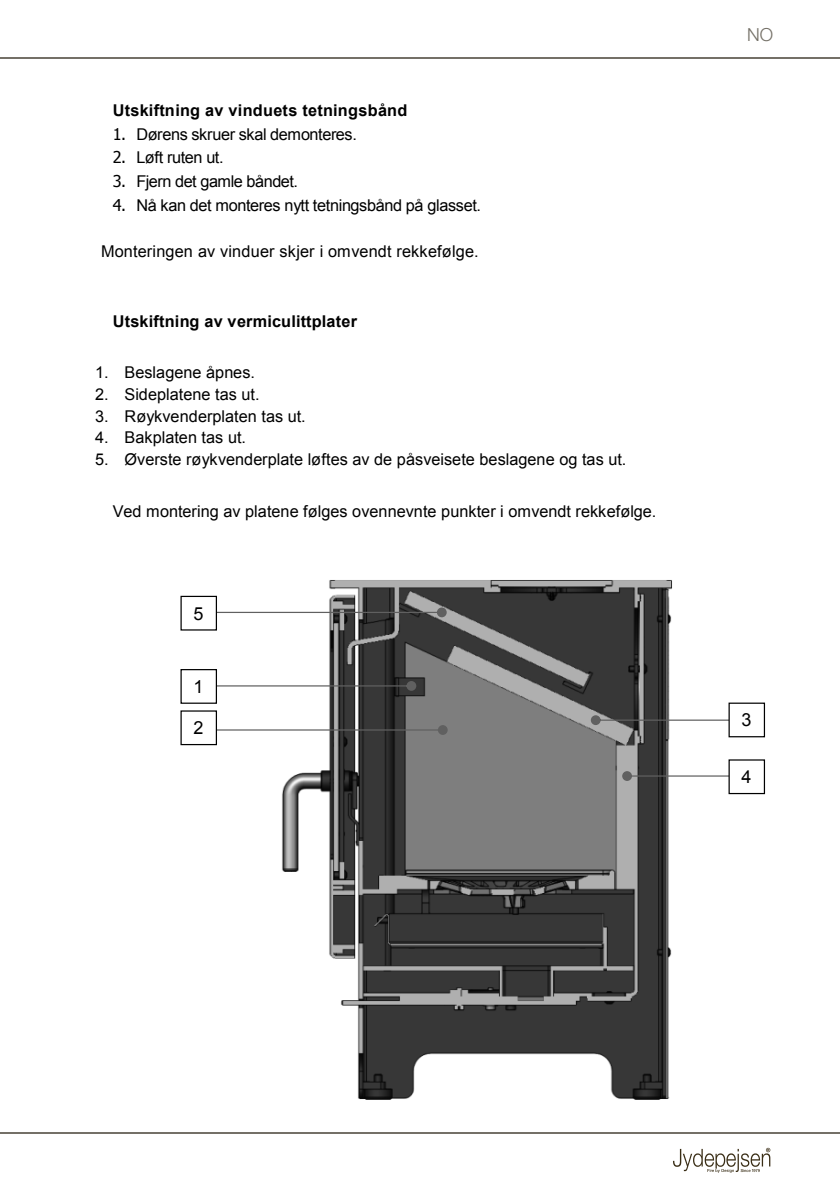
<style>
.page{position:relative;width:840px;height:1191px;background:#fff}
.page>*{position:absolute;margin:0;border:0;box-sizing:border-box;transform-origin:0 0}
.t1{font:18px "Arial";color:#000}
.t2{font:300 18px "Helvetica Neue LT Std";color:#747067}
.t3{font:16.2px "Arial";color:#000}
.t4{font:16.2px "Arial";letter-spacing:-.025em;color:#000}
.t5{font:700 16.2px "Arial";letter-spacing:.01em;color:#000}
.s1{font-family:"Tahoma"}
</style>
<div class="page">
<hr style="left:0;top:1132px;width:839px;height:2px;background:#747067">
<hr style="left:0;top:57px;width:839px;height:1px;background:#747067">
<svg style="left:673px;top:1147px;width:97px;height:25px"></svg>
<img style="left:282px;top:580px;width:390px;height:520px">
<svg style="left:217px;top:681px;width:199px;height:10px"></svg>
<svg style="left:217px;top:607px;width:229px;height:10px"></svg>
<svg style="left:590px;top:715px;width:138px;height:10px"></svg>
<svg style="left:622px;top:771px;width:106px;height:10px"></svg>
<svg style="left:217px;top:725px;width:230px;height:10px"></svg>
<div style="left:180px;top:596px;width:37px;height:34px;border:1px solid #000"></div>
<div style="left:180px;top:669px;width:37px;height:35px;border:1px solid #000"></div>
<div style="left:180px;top:710px;width:37px;height:35px;border:1px solid #000"></div>
<div style="left:728px;top:702px;width:36px;height:35px;border:1px solid #000"></div>
<p class="t5" style="left:113px;top:100px;width:296px">Utskiftning av vinduets tetningsbånd</p>
<p class="t4" style="left:113px;top:124px;width:245px"><span class="s1">1.</span> Dørens skruer skal demonteres.</p>
<p class="t4" style="left:113px;top:147px;width:112px"><span class="s1">2.</span> Løft ruten ut.</p>
<p class="t4" style="left:113px;top:171px;width:187px"><span class="s1">3.</span> Fjern det gamle båndet.</p>
<p class="t4" style="left:113px;top:195px;width:369px"><span class="s1">4.</span> Nå kan det monteres nytt tetningsbånd på glasset.</p>
<p class="t3" style="left:101px;top:241px;width:379px">Monteringen av vinduer skjer i omvendt rekkefølge.</p>
<p class="t5" style="left:113px;top:310px;width:245px">Utskiftning av vermiculittplater</p>
<p class="t3" style="left:95px;top:362px;width:161px">1. Beslagene åpnes.</p>
<p class="t3" style="left:95px;top:384px;width:166px">2. Sideplatene tas ut.</p>
<p class="t3" style="left:95px;top:405px;width:212px">3. Røykvenderplaten tas ut.</p>
<p class="t3" style="left:95px;top:427px;width:152px">4. Bakplaten tas ut.</p>
<p class="t3" style="left:95px;top:448px;width:532px">5. Øverste røykvenderplate løftes av de påsveisete beslagene og tas ut.</p>
<p class="t3" style="left:113px;top:500px;width:545px">Ved montering av platene følges ovennevnte punkter i omvendt rekkefølge.</p>
<p class="t1" style="left:193px;top:601px;width:12px">5</p>
<p class="t1" style="left:193px;top:674px;width:12px">1</p>
<p class="t1" style="left:193px;top:716px;width:12px">2</p>
<p class="t1" style="left:193px;top:709px;width:12px">1</p>
<p class="t2" style="left:746px;top:24px;width:14px">NO</p>
<p class="t1" style="left:741px;top:708px;width:12px">3</p>
<p class="t1" style="left:741px;top:765px;width:12px">4</p>
</div>
